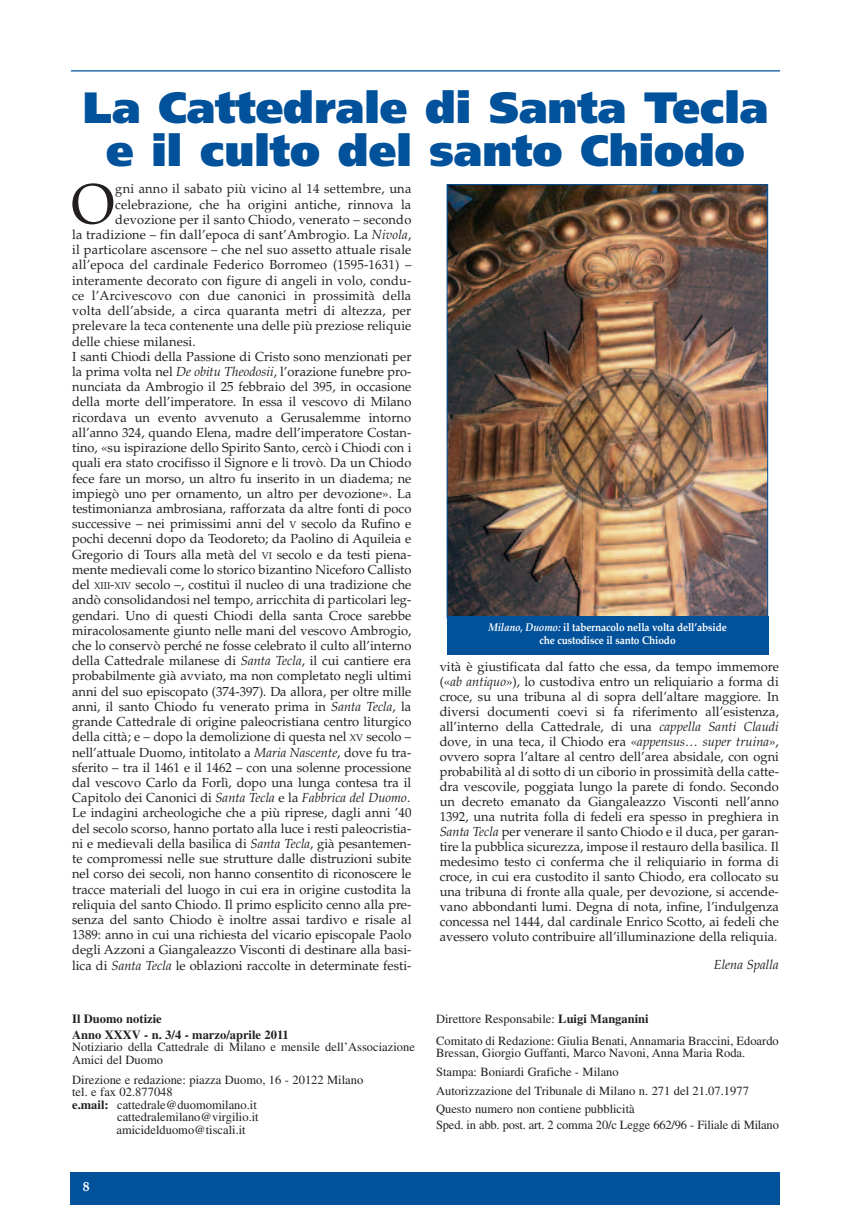
<style>
.page{position:relative;width:851px;height:1205px;background:#fff}
.page>*{position:absolute;margin:0;border:0;box-sizing:border-box;transform-origin:0 0}
.t1{font:56.38px "Palatino";color:#231f20}
.t2{font:900 43.75px/43.8px "Frutiger";color:#01519b;text-align:center}
.t3{font:700 13.75px "Palatino";color:#fff}
.t4{font:13.12px/15px "Palatino";color:#231f20;text-align:justify}
.t5{font:italic 13.12px "Palatino";color:#231f20}
.t6{font:12.5px/18.8px "Times";color:#231f20}
.t7{font:700 12.5px/16px "Times";color:#231f20}
.t8{font:700 11.25px/12.5px "Palatino";letter-spacing:-.015em;color:#fff;text-align:center;scale:.9 1}
.s1{font-style:italic}
.s2{font-size:9.88px}
.s3{font-style:normal}
.s4{font-weight:700}
</style>
<div class="page">
<hr style="left:71px;top:70px;width:709px;height:1px;background:#01519b">
<img style="left:448px;top:186px;width:317px;height:430px">
<div style="left:446px;top:616px;width:322px;height:38px;background:#01519b"></div>
<div style="left:71px;top:1172px;width:709px;height:33px;background:#01519b"></div>
<h2 class="t2" style="left:83px;top:89px;width:686px">La Cattedrale di Santa Tecla e il culto del santo Chiodo</h2>
<h1 class="t1" style="left:71px;top:182px;width:45px">O</h1>
<p class="t4" style="left:115px;top:183px;width:297px">gni anno il sabato più vicino al 14 settembre, una</p>
<p class="t4" style="left:115px;top:198px;width:297px">celebrazione, che ha origini antiche, rinnova la</p>
<p class="t4" style="left:115px;top:213px;width:297px">devozione per il santo Chiodo, venerato – secondo</p>
<p class="t4" style="left:72px;top:228px;width:340px">la tradizione – fin dall’epoca di sant’Ambrogio. La <span class="s1">Nivola</span>,</p>
<p class="t4" style="left:72px;top:244px;width:341px">il particolare ascensore – che nel suo assetto attuale risale</p>
<p class="t4" style="left:72px;top:259px;width:341px">all’epoca del cardinale Federico Borromeo (1595-1631) –</p>
<p class="t4" style="left:72px;top:274px;width:341px">interamente decorato con figure di angeli in volo, condu-</p>
<p class="t4" style="left:72px;top:289px;width:340px">ce l’Arcivescovo con due canonici in prossimità della</p>
<p class="t4" style="left:72px;top:305px;width:340px">volta dell’abside, a circa quaranta metri di altezza, per</p>
<p class="t4" style="left:72px;top:320px;width:341px">prelevare la teca contenente una delle più preziose reliquie</p>
<p class="t4" style="left:72px;top:335px;width:125px">delle chiese milanesi.</p>
<p class="t4" style="left:72px;top:350px;width:341px">I santi Chiodi della Passione di Cristo sono menzionati per</p>
<p class="t4" style="left:72px;top:365px;width:340px">la prima volta nel <span class="s1">De obitu Theodosii</span>, l’orazione funebre pro-</p>
<p class="t4" style="left:72px;top:381px;width:340px">nunciata da Ambrogio il 25 febbraio del 395, in occasione</p>
<p class="t4" style="left:72px;top:396px;width:340px">della morte dell’imperatore. In essa il vescovo di Milano</p>
<p class="t4" style="left:72px;top:411px;width:340px">ricordava un evento avvenuto a Gerusalemme intorno</p>
<p class="t4" style="left:72px;top:426px;width:341px">all’anno 324, quando Elena, madre dell’imperatore Costan-</p>
<p class="t4" style="left:72px;top:442px;width:341px">tino, «su ispirazione dello Spirito Santo, cercò i Chiodi con i</p>
<p class="t4" style="left:72px;top:457px;width:341px">quali era stato crocifisso il Signore e li trovò. Da un Chiodo</p>
<p class="t4" style="left:72px;top:472px;width:340px">fece fare un morso, un altro fu inserito in un diadema; ne</p>
<p class="t4" style="left:72px;top:487px;width:341px">impiegò uno per ornamento, un altro per devozione». La</p>
<p class="t4" style="left:72px;top:502px;width:340px">testimonianza ambrosiana, rafforzata da altre fonti di poco</p>
<p class="t4" style="left:72px;top:518px;width:340px">successive – nei primissimi anni del <span class="s2">V</span> secolo da Rufino e</p>
<p class="t4" style="left:72px;top:533px;width:340px">pochi decenni dopo da Teodoreto; da Paolino di Aquileia e</p>
<p class="t4" style="left:72px;top:548px;width:340px">Gregorio di Tours alla metà del <span class="s2">VI</span> secolo e da testi piena-</p>
<p class="t4" style="left:72px;top:563px;width:340px">mente medievali come lo storico bizantino Niceforo Callisto</p>
<p class="t4" style="left:72px;top:579px;width:340px">del <span class="s2">XIII</span>-<span class="s2">XIV</span> secolo –, costituì il nucleo di una tradizione che</p>
<p class="t4" style="left:72px;top:594px;width:340px">andò consolidandosi nel tempo, arricchita di particolari leg-</p>
<p class="t4" style="left:72px;top:609px;width:340px">gendari. Uno di questi Chiodi della santa Croce sarebbe</p>
<p class="t4" style="left:72px;top:624px;width:341px">miracolosamente giunto nelle mani del vescovo Ambrogio,</p>
<p class="t4" style="left:72px;top:639px;width:341px">che lo conservò perché ne fosse celebrato il culto all’interno</p>
<p class="t4" style="left:72px;top:655px;width:340px">della Cattedrale milanese di <span class="s1">Santa Tecla</span>, il cui cantiere era</p>
<p class="t4" style="left:72px;top:670px;width:341px">probabilmente già avviato, ma non completato negli ultimi</p>
<p class="t4" style="left:72px;top:685px;width:341px">anni del suo episcopato (374-397). Da allora, per oltre mille</p>
<p class="t4" style="left:72px;top:700px;width:340px">anni, il santo Chiodo fu venerato prima in <span class="s1">Santa Tecla</span>, la</p>
<p class="t4" style="left:72px;top:716px;width:341px">grande Cattedrale di origine paleocristiana centro liturgico</p>
<p class="t4" style="left:72px;top:731px;width:340px">della città; e – dopo la demolizione di questa nel <span class="s2">XV</span> secolo –</p>
<p class="t4" style="left:72px;top:746px;width:340px">nell’attuale Duomo, intitolato a <span class="s1">Maria Nascente</span>, dove fu tra-</p>
<p class="t4" style="left:72px;top:761px;width:340px">sferito – tra il 1461 e il 1462 – con una solenne processione</p>
<p class="t4" style="left:72px;top:776px;width:340px">dal vescovo Carlo da Forlì, dopo una lunga contesa tra il</p>
<p class="t5" style="left:72px;top:792px;width:339px"><span class="s3">Capitolo dei Canonici di</span> Santa Tecla <span class="s3">e la</span> Fabbrica del Duomo<span class="s3">.</span></p>
<p class="t4" style="left:72px;top:807px;width:341px">Le indagini archeologiche che a più riprese, dagli anni ’40</p>
<p class="t4" style="left:72px;top:822px;width:340px">del secolo scorso, hanno portato alla luce i resti paleocristia-</p>
<p class="t4" style="left:72px;top:837px;width:340px">ni e medievali della basilica di <span class="s1">Santa Tecla</span>, già pesantemen-</p>
<p class="t4" style="left:72px;top:852px;width:341px">te compromessi nelle sue strutture dalle distruzioni subite</p>
<p class="t4" style="left:72px;top:868px;width:340px">nel corso dei secoli, non hanno consentito di riconoscere le</p>
<p class="t4" style="left:72px;top:883px;width:341px">tracce materiali del luogo in cui era in origine custodita la</p>
<p class="t4" style="left:72px;top:898px;width:341px">reliquia del santo Chiodo. Il primo esplicito cenno alla pre-</p>
<p class="t4" style="left:72px;top:913px;width:341px">senza del santo Chiodo è inoltre assai tardivo e risale al</p>
<p class="t4" style="left:72px;top:929px;width:340px">1389: anno in cui una richiesta del vicario episcopale Paolo</p>
<p class="t4" style="left:72px;top:944px;width:340px">degli Azzoni a Giangaleazzo Visconti di destinare alla basi-</p>
<p class="t4" style="left:72px;top:959px;width:340px">lica di <span class="s1">Santa Tecla</span> le oblazioni raccolte in determinate festi-</p>
<p class="t7" style="left:72px;top:1011px;width:218px">Il Duomo notizie<br>Anno XXXV - n. 3/4 - marzo/aprile 2011</p>
<p class="t6" style="left:72px;top:1042px;width:344px;line-height:12.5px">Notiziario della Cattedrale di Milano e mensile dell’Associazione<br>Amici del Duomo</p>
<p class="t6" style="left:72px;top:1071px;width:292px">Direzione e redazione: piazza Duomo, 16 - 20122 Milano</p>
<p class="t6" style="left:72px;top:1084px;width:102px">tel. e fax 02.877048</p>
<p class="t6" style="left:72px;top:1096px;width:186px"><span class="s4">e.mail:</span> cattedrale@duomomilano.it</p>
<p class="t6" style="left:117px;top:1109px;width:143px">cattedralemilano@virgilio.it</p>
<p class="t6" style="left:116px;top:1121px;width:131px">amicidelduomo@tiscali.it</p>
<p class="t3" style="left:83px;top:1181px;width:8px">8</p>
<p class="t8" style="left:488px;top:622px;width:266px"><span class="s1">Milano, Duomo:</span> il tabernacolo nella volta dell’abside che custodisce il santo Chiodo</p>
<p class="t4" style="left:439px;top:661px;width:341px">vità è giustificata dal fatto che essa, da tempo immemore («<span class="s1">ab antiquo</span>»), lo custodiva entro un reliquiario a forma di croce, su una tribuna al di sopra dell’altare maggiore. In diversi documenti coevi si fa riferimento all’esistenza, all’interno della Cattedrale, di una <span class="s1">cappella Santi Claudi </span>dove, in una teca, il Chiodo era «<span class="s1">appensus… super truina</span>», ovvero sopra l’altare al centro dell’area absidale, con ogni probabilità al di sotto di un ciborio in prossimità della catte&shy;dra vescovile, poggiata lungo la parete di fondo. Secondo un decreto emanato da Giangaleazzo Visconti nell’anno 1392, una nutrita folla di fedeli era spesso in preghiera in <span class="s1">Santa Tecla</span> per venerare il santo Chiodo e il duca, per garan&shy;tire la pubblica sicurezza, impose il restauro della basilica. Il medesimo testo ci conferma che il reliquiario in forma di croce, in cui era custodito il santo Chiodo, era collocato su una tribuna di fronte alla quale, per devozione, si accende&shy;vano abbondanti lumi. Degna di nota, infine, l’indulgenza concessa nel 1444, dal cardinale Enrico Scotto, ai fedeli che avessero voluto contribuire all’illuminazione della reliquia.</p>
<p class="t5" style="left:713px;top:959px;width:66px">Elena Spalla</p>
<p class="t6" style="left:436px;top:1010px;width:344px;line-height:21.2px">Direttore Responsabile: <span class="s4">Luigi Manganini<br></span>Comitato di Redazione: Giulia Benati, Annamaria Braccini, Edoardo</p>
<p class="t6" style="left:436px;top:1045px;width:314px">Bressan, Giorgio Guffanti, Marco Navoni, Anna Maria Roda.<br>Stampa: Boniardi Grafiche - Milano<br>Autorizzazione del Tribunale di Milano n. 271 del 21.07.1977<br>Questo numero non contiene pubblicità</p>
<p class="t6" style="left:436px;top:1117px;width:344px">Sped. in abb. post. art. 2 comma 20/c Legge 662/96 - Filiale di Milano</p>
</div>
